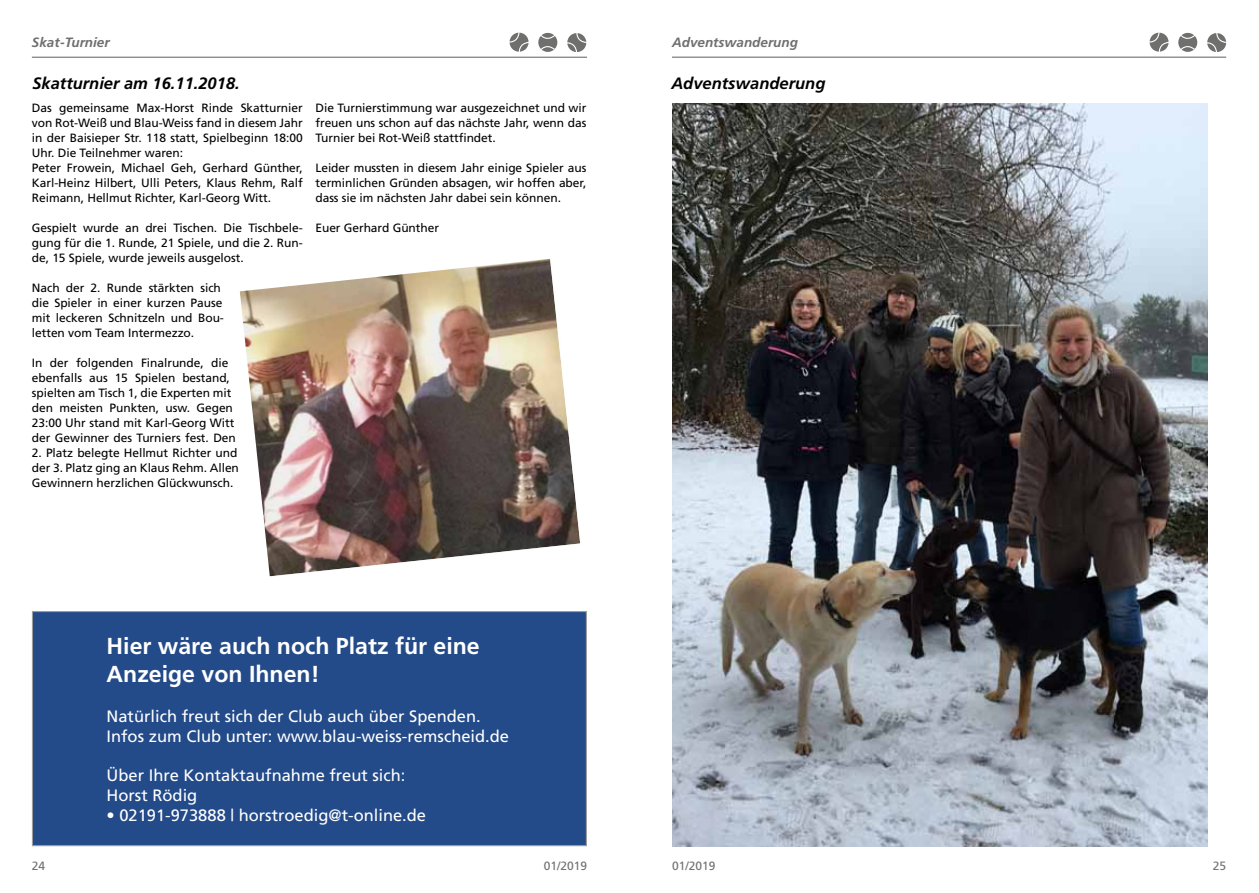
<style>
.page{position:relative;width:1259px;height:893px;background:#fff}
.page>*{position:absolute;margin:0;border:0;box-sizing:border-box;transform-origin:0 0}
.t1{font:700 23.1px/27.8px "Frutiger";color:#fff}
.t2{font:16.5px/19.8px "Frutiger";color:#fff}
.t3{font:italic 700 16.5px "Frutiger";color:#000}
.t4{font:italic 700 13.5px "Frutiger";color:#6f6f6e}
.t5{font:12px/15px "Frutiger";letter-spacing:-.005em;color:#000}
.t6{font:12px "Frutiger";color:#6f6f6e}
</style>
<div class="page">
<hr style="left:32px;top:57px;width:555px;height:1px;background:#6f6f6e">
<svg style="left:509px;top:32px;width:20px;height:20px"></svg>
<svg style="left:567px;top:33px;width:20px;height:19px"></svg>
<svg style="left:538px;top:33px;width:19px;height:19px"></svg>
<svg style="left:540px;top:34px;width:16px;height:17px"></svg>
<hr style="left:672px;top:57px;width:554px;height:1px;background:#6f6f6e">
<svg style="left:1149px;top:32px;width:20px;height:20px"></svg>
<svg style="left:1207px;top:33px;width:20px;height:19px"></svg>
<svg style="left:1178px;top:33px;width:19px;height:19px"></svg>
<svg style="left:1180px;top:34px;width:16px;height:17px"></svg>
<div style="left:32px;top:611px;width:555px;height:235px;background:#234a89;border:1px solid #9c9d9d"></div>
<img style="left:240px;top:259px;width:340px;height:318px">
<img style="left:672px;top:103px;width:535px;height:743px">
<p class="t4" style="left:32px;top:34px;width:79px">Skat-Turnier</p>
<p class="t4" style="left:672px;top:34px;width:128px">Adventswanderung</p>
<h2 class="t3" style="left:32px;top:74px;width:209px">Skatturnier am 16.11.2018.</h2>
<h2 class="t3" style="left:671px;top:74px;width:156px">Adventswanderung</h2>
<p class="t5" style="left:32px;top:101px;width:272px">Das gemeinsame Max-Horst Rinde Skatturnier von Rot-Weiß und Blau-Weiss fand in diesem Jahr in der Baisieper Str. 118 statt, Spielbeginn 18:00<br>Uhr. Die Teilnehmer waren:<br>Peter Frowein, Michael Geh, Gerhard Günther, Karl-Heinz Hilbert, Ulli Peters, Klaus Rehm, Ralf Reimann, Hellmut Richter, Karl-Georg Witt.</p>
<p class="t5" style="left:32px;top:221px;width:272px;text-align:justify">Gespielt wurde an drei Tischen. Die Tischbele&shy;gung für die 1. Runde, 21 Spiele, und die 2. Run&shy;de, 15 Spiele, wurde jeweils ausgelost.</p>
<p class="t5" style="left:32px;top:281px;width:194px">Nach der 2. Runde stärkten sich die Spieler in einer kurzen Pause mit leckeren Schnitzeln und Bou&shy;letten vom Team Intermezzo.</p>
<p class="t5" style="left:32px;top:356px;width:205px">In der folgenden Finalrunde, die ebenfalls aus 15 Spielen bestand, spielten am Tisch 1, die Experten mit den meisten Punkten, usw. Gegen 23:00 Uhr stand mit Karl-Georg Witt der Gewinner des Turniers fest. Den</p>
<p class="t5" style="left:32px;top:446px;width:208px">2. Platz belegte Hellmut Richter und der 3. Platz ging an Klaus Rehm. Allen<br>Gewinnern herzlichen Glückwunsch.</p>
<p class="t5" style="left:315px;top:101px;width:272px;text-align:justify">Die Turnierstimmung war ausgezeichnet und wir freuen uns schon auf das nächste Jahr, wenn das Turnier bei Rot-Weiß stattfindet.</p>
<p class="t5" style="left:315px;top:161px;width:272px;text-align:justify">Leider mussten in diesem Jahr einige Spieler aus terminlichen Gründen absagen, wir hoffen aber, dass sie im nächsten Jahr dabei sein können.</p>
<p class="t5" style="left:315px;top:221px;width:125px">Euer Gerhard Günther</p>
<h1 class="t1" style="left:107px;top:632px;width:375px">Hier wäre auch noch Platz für eine<br>Anzeige von Ihnen!</h1>
<h2 class="t2" style="left:107px;top:706px;width:404px">Natürlich freut sich der Club auch über Spenden.<br>Infos zum Club unter: www.blau-weiss-remscheid.de</h2>
<h2 class="t2" style="left:107px;top:765px;width:300px">Über Ihre Kontaktaufnahme freut sich:<br>Horst Rödig</h2>
<h2 class="t2" style="left:107px;top:805px;width:321px">• 02191-973888 | horstroedig@t-online.de</h2>
<p class="t6" style="left:32px;top:859px;width:15px">24</p>
<p class="t6" style="left:544px;top:859px;width:45px">01/2019</p>
<p class="t6" style="left:672px;top:859px;width:45px">01/2019</p>
<p class="t6" style="left:1212px;top:859px;width:15px">25</p>
</div>
